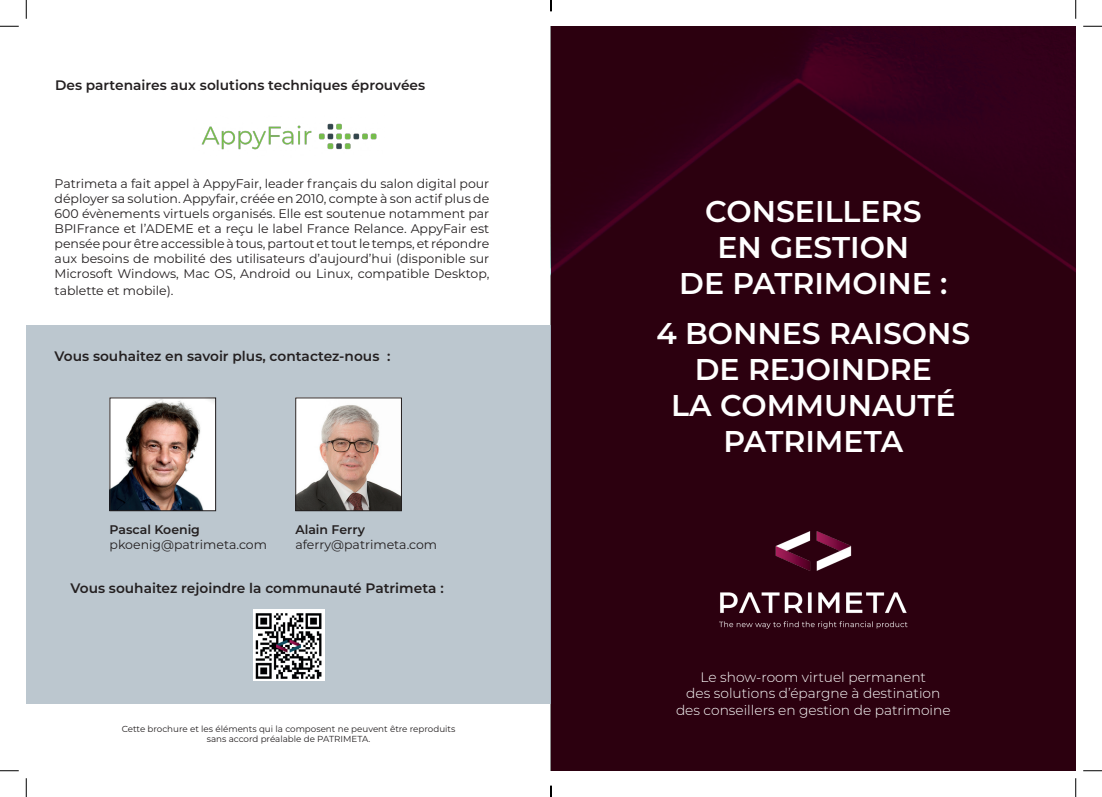
<style>
.page{position:relative;width:1102px;height:797px;background:#fff}
.page>*{position:absolute;margin:0;border:0;box-sizing:border-box;transform-origin:0 0}
.t1{font:600 30px/36px "Montserrat";color:#fff;text-align:center}
.t2{font:600 13.75px "Montserrat";color:#231f20}
.t3{font:300 13.75px/16.5px "Montserrat";color:#fff;text-align:center}
.t4{font:12.5px/15px "Montserrat";color:#231f20;text-align:justify}
.t5{font:600 12.5px "Montserrat";color:#231f20}
.t6{font:8.75px/10.5px "Montserrat";color:#231f20;text-align:center}
</style>
<div class="page">
<div style="left:26px;top:326px;width:525px;height:378px;background:#bcc7cf"></div>
<img style="left:551px;top:26px;width:524px;height:744px">
<img style="left:719px;top:532px;width:188px;height:96px">
<img style="left:201px;top:123px;width:176px;height:27px">
<img style="left:112px;top:399px;width:102px;height:110px">
<div style="left:110px;top:397px;width:106px;height:114px;border:1px solid #231f20"></div>
<img style="left:297px;top:399px;width:103px;height:110px">
<div style="left:295px;top:397px;width:107px;height:114px;border:1px solid #231f20"></div>
<img style="left:253px;top:610px;width:71px;height:71px">
<svg style="left:0;top:25px;width:19px;height:2px"></svg>
<svg style="left:1083px;top:25px;width:18px;height:2px"></svg>
<svg style="left:0;top:770px;width:19px;height:1px"></svg>
<svg style="left:1083px;top:770px;width:18px;height:1px"></svg>
<svg style="left:25px;top:0;width:2px;height:19px"></svg>
<svg style="left:25px;top:778px;width:2px;height:19px"></svg>
<svg style="left:1075px;top:0;width:1px;height:19px"></svg>
<svg style="left:1075px;top:778px;width:1px;height:19px"></svg>
<svg style="left:550px;top:785px;width:1px;height:12px"></svg>
<p class="t2" style="left:55px;top:75px;width:371px">Des partenaires aux solutions techniques éprouvées</p>
<p class="t4" style="left:55px;top:176px;width:436px">Patrimeta a fait appel à AppyFair, leader français du salon digital pour déployer sa solution. Appyfair, créée en 2010, compte à son actif plus de 600 évènements virtuels organisés. Elle est soutenue notamment par BPIFrance et l’ADEME et a reçu le label France Relance. AppyFair est pensée pour être accessible à tous, partout et tout le temps, et répondre aux besoins de mobilité des utilisateurs d’aujourd’hui (disponible sur Microsoft Windows, Mac OS, Android ou Linux, compatible Desktop,</p>
<p class="t4" style="left:55px;top:282px;width:120px">tablette et mobile).</p>
<p class="t2" style="left:55px;top:346px;width:337px">Vous souhaitez en savoir plus, contactez-nous :</p>
<p class="t5" style="left:295px;top:520px;width:71px">Alain Ferry</p>
<p class="t4" style="left:295px;top:536px;width:143px">aferry@patrimeta.com</p>
<p class="t2" style="left:71px;top:579px;width:374px">Vous souhaitez rejoindre la communauté Patrimeta :</p>
<p class="t5" style="left:110px;top:520px;width:92px">Pascal Koenig</p>
<p class="t4" style="left:110px;top:536px;width:159px">pkoenig@patrimeta.com</p>
<p class="t6" style="left:122px;top:723px;width:335px">Cette brochure et les éléments qui la composent ne peuvent être reproduits sans accord préalable de PATRIMETA.</p>
<h1 class="t1" style="left:679px;top:192px;width:270px">CONSEILLERS<br>EN GESTION<br>DE PATRIMOINE :</h1>
<h1 class="t1" style="left:656px;top:314px;width:315px">4 BONNES RAISONS<br>DE REJOINDRE<br>LA COMMUNAUTÉ<br>PATRIMETA</h1>
<p class="t3" style="left:676px;top:668px;width:276px">Le show-room virtuel permanent<br>des solutions d’épargne à destination des conseillers en gestion de patrimoine</p>
</div>
